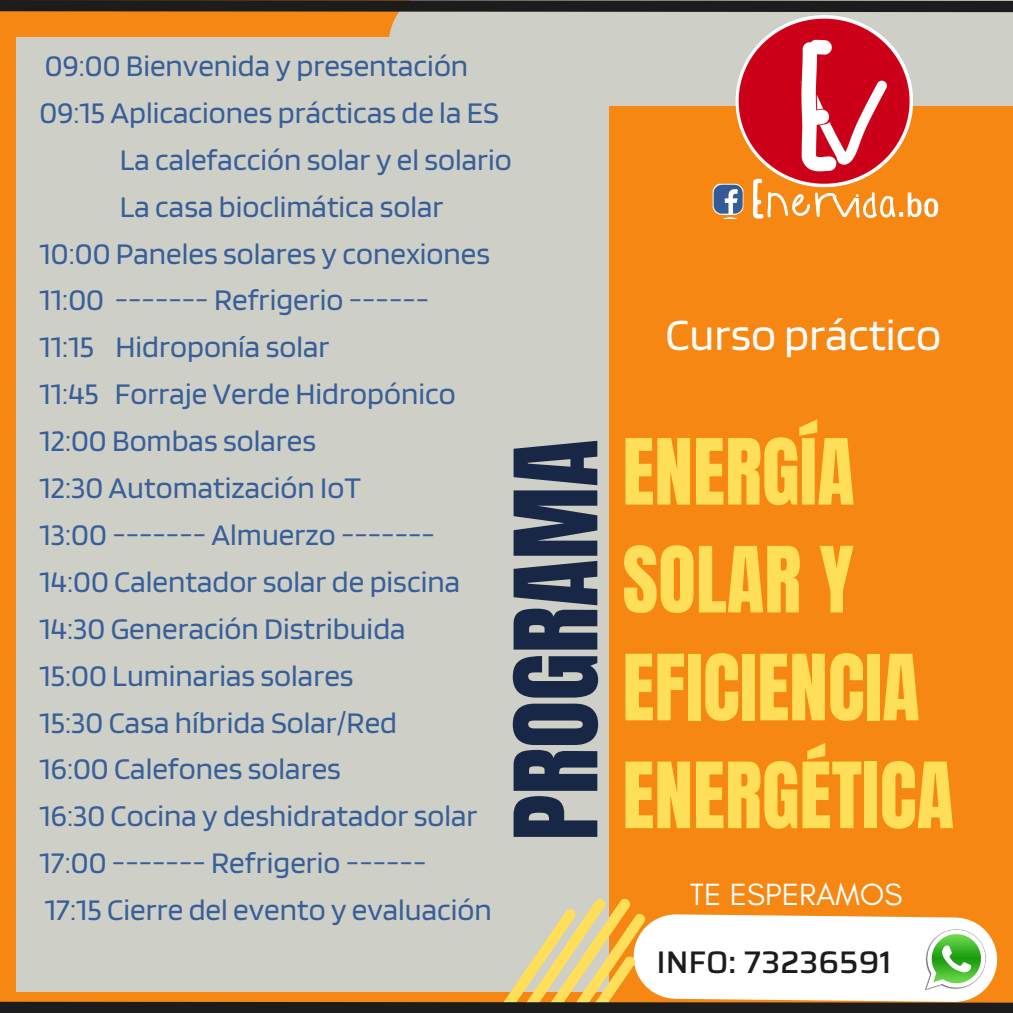
<style>
.page{position:relative;width:1013px;height:1013px;background:#fff}
.page>*{position:absolute;margin:0;border:0;box-sizing:border-box;transform-origin:0 0}
.t1{font:97.5px "Anton";color:#192746}
.t2{font:77.5px/107.8px "Anton";color:#ffde59}
.t3{font:46.25px "Blinker";color:#fefcfc}
.t4{font:31.25px "Blinker";color:#385f99}
.t5{font:500 31.25px "Saira";color:#1c1c1d}
.t6{font:31.25px "Glacial Indifference";color:#fff}
</style>
<div class="page">
<div style="left:0;top:0;width:1012px;height:1012px;background:#f68712"></div>
<div style="left:389px;top:18px;width:623px;height:88px;background:#ced0c7"></div>
<div style="left:16px;top:37px;width:592px;height:954px;background:#ced0c7"></div>
<img style="left:699px;top:18px;width:241px;height:200px">
<svg style="left:0;top:0;width:1012px;height:18px;background:#645442"></svg>
<svg style="left:0;top:896px;width:1012px;height:116px"></svg>
<img style="left:877px;top:925px;width:111px;height:66px">
<p class="t4" style="left:45px;top:46px;width:425px">09:00 Bienvenida y presentación</p>
<p class="t4" style="left:40px;top:93px;width:461px">09:15 Aplicaciones prácticas de la ES</p>
<p class="t4" style="left:120px;top:140px;width:393px">La calefacción solar y el solario</p>
<p class="t4" style="left:120px;top:187px;width:325px">La casa bioclimática solar</p>
<p class="t4" style="left:40px;top:233px;width:452px">10:00 Paneles solares y conexiones</p>
<p class="t4" style="left:40px;top:280px;width:391px">11:00 ------- Refrigerio ------</p>
<p class="t4" style="left:40px;top:327px;width:291px">11:15 Hidroponía solar</p>
<p class="t4" style="left:40px;top:374px;width:418px">11:45 Forraje Verde Hidropónico</p>
<p class="t4" style="left:40px;top:421px;width:278px">12:00 Bombas solares</p>
<p class="t4" style="left:40px;top:468px;width:323px">12:30 Automatización IoT</p>
<p class="t4" style="left:40px;top:515px;width:397px">13:00 ------- Almuerzo -------</p>
<p class="t4" style="left:40px;top:562px;width:422px">14:00 Calentador solar de piscina</p>
<p class="t4" style="left:40px;top:608px;width:367px">14:30 Generación Distribuida</p>
<p class="t4" style="left:40px;top:655px;width:315px">15:00 Luminarias solares</p>
<p class="t4" style="left:40px;top:702px;width:359px">15:30 Casa híbrida Solar/Red</p>
<p class="t4" style="left:40px;top:749px;width:303px">16:00 Calefones solares</p>
<p class="t4" style="left:40px;top:796px;width:439px">16:30 Cocina y deshidratador solar</p>
<p class="t4" style="left:40px;top:843px;width:388px">17:00 ------- Refrigerio ------</p>
<h1 class="t4" style="left:45px;top:890px;width:448px">17:15 Cierre del evento y evaluación</h1>
<h3 class="t1" style="left:486px;top:840px;width:403px;rotate:-90deg">PROGRAMA</h3>
<h2 class="t3" style="left:665px;top:305px;width:277px">Curso práctico</h2>
<p class="t2" style="left:622px;top:419px;width:333px">ENERGÍA<br>SOLAR Y<br>EFICIENCIA<br>ENERGÉTICA</p>
<h5 class="t6" style="left:690px;top:875px;width:214px">TE ESPERAMOS</h5>
<p class="t5" style="left:656px;top:937px;width:236px">INFO: 73236591</p>
</div>
